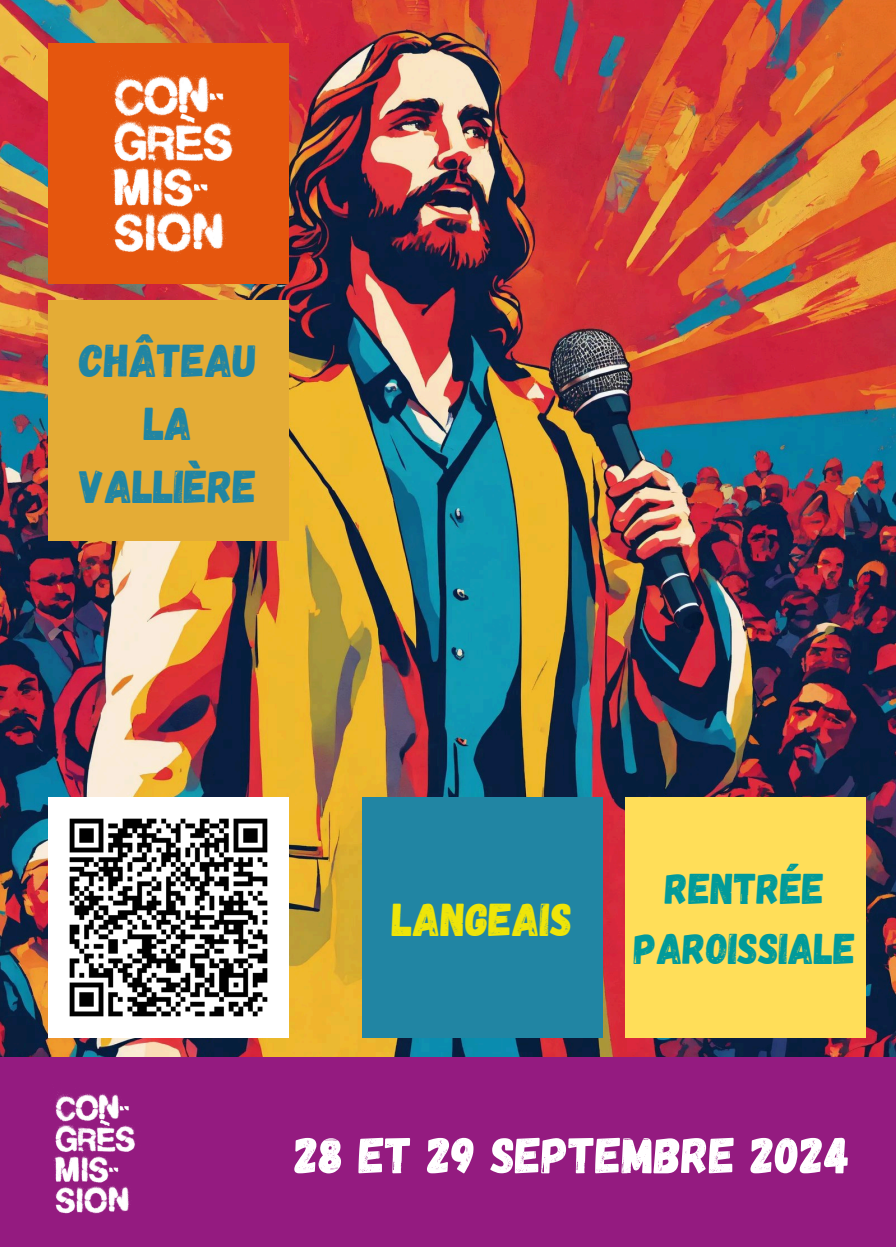
<style>
.page{position:relative;width:896px;height:1247px;background:#fff}
.page>*{position:absolute;margin:0;border:0;box-sizing:border-box;transform-origin:0 0}
.t1{font:51px "Gagalin";color:#fff}
.t2{font:46px/63px "Gagalin";color:#2185a3;text-align:center}
.t3{font:46px "Gagalin";color:#efe509}
.t4{font:43px/60px "Gagalin";color:#019a9a;text-align:center}
</style>
<div class="page">
<img style="left:0;top:0;width:896px;height:1057px">
<div style="left:0;top:1057px;width:896px;height:189px;background:#941b80"></div>
<img style="left:53px;top:1093px;width:83px;height:121px">
<div style="left:48px;top:44px;width:240px;height:240px;background:#e5560e"></div>
<img style="left:107px;top:61px;width:126px;height:192px">
<div style="left:48px;top:301px;width:240px;height:240px;background:#e4ac36"></div>
<div style="left:362px;top:797px;width:240px;height:240px;background:#2185a3"></div>
<div style="left:625px;top:797px;width:240px;height:240px;background:#ffde59"></div>
<img style="left:48px;top:797px;width:240px;height:240px">
<h2 class="t2" style="left:79px;top:327px;width:179px">CHÂTEAU<br>LA<br>VALLIÈRE</h2>
<p class="t3" style="left:392px;top:889px;width:181px">LANGEAIS</p>
<p class="t4" style="left:634px;top:856px;width:223px">RENTRÉE<br>PAROISSIALE</p>
<h1 class="t1" style="left:295px;top:1122px;width:556px">28 ET 29 SEPTEMBRE 2024</h1>
</div>
